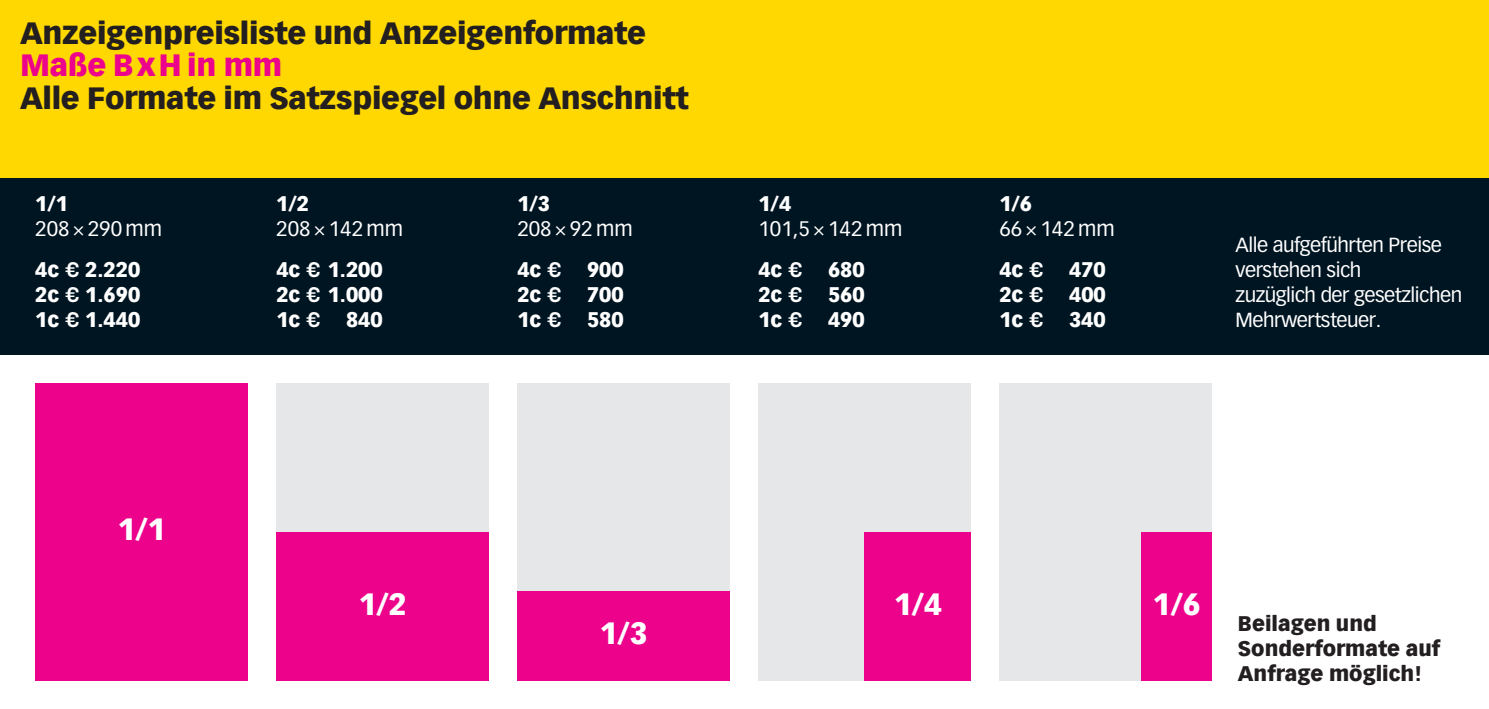
<style>
.page{position:relative;width:1489px;height:709px;background:#fff}
.page>*{position:absolute;margin:0;border:0;box-sizing:border-box;transform-origin:0 0}
.t1{font:900 30px "Vectora Com";letter-spacing:-.01em;color:#231f20}
.t2{font:900 30px "Vectora Com";color:#fff}
.t3{font:900 30px "Vectora Com";letter-spacing:-.01em;color:#ed028c}
.t4{font:900 20.5px/25px "Vectora Com";color:#fff;text-align:justify}
.t5{font:20.5px "Vectora LT Std";color:#fff}
.t6{font:900 20.5px/24.8px "Vectora Com";color:#231f20}
.t7{font:20px/25px "Vectora LT Std";letter-spacing:-.025em;color:#fff}
.s1{font-family:"Flama";font-weight:500}
</style>
<div class="page">
<div style="left:0;top:177px;width:1488px;height:177px;background:#001522"></div>
<div style="left:276px;top:383px;width:213px;height:297px;background:#e6e7e9"></div>
<div style="left:517px;top:383px;width:213px;height:297px;background:#e6e7e9"></div>
<div style="left:758px;top:383px;width:213px;height:297px;background:#e6e7e9"></div>
<div style="left:999px;top:383px;width:213px;height:297px;background:#e6e7e9"></div>
<div style="left:0;top:0;width:1488px;height:177px;background:#ffd801"></div>
<div style="left:35px;top:383px;width:213px;height:297px;background:#ed028c"></div>
<div style="left:276px;top:532px;width:213px;height:148px;background:#ed028c"></div>
<div style="left:517px;top:591px;width:213px;height:89px;background:#ed028c"></div>
<div style="left:864px;top:532px;width:107px;height:148px;background:#ed028c"></div>
<div style="left:1141px;top:532px;width:71px;height:148px;background:#ed028c"></div>
<h1 class="t1" style="left:20px;top:14px;width:627px">Anzeigenpreisliste und Anzeigenformate</h1>
<h1 class="t3" style="left:20px;top:47px;width:264px">Maße BxH in mm</h1>
<h1 class="t1" style="left:20px;top:79px;width:670px">Alle Formate im Satzspiegel ohne Anschnitt</h1>
<p class="t4" style="left:276px;top:191px;width:34px">1/2</p>
<p class="t5" style="left:276px;top:216px;width:128px">208×142 mm</p>
<p class="t4" style="left:517px;top:191px;width:34px">1/3</p>
<p class="t5" style="left:517px;top:216px;width:117px">208×92 mm</p>
<p class="t4" style="left:758px;top:191px;width:34px">1/4</p>
<p class="t5" style="left:758px;top:216px;width:146px">101,5×142 mm</p>
<p class="t4" style="left:35px;top:191px;width:34px">1/1</p>
<p class="t5" style="left:35px;top:216px;width:128px">208×290 mm</p>
<p class="t4" style="left:35px;top:257px;width:106px">4c <span class="s1">€</span> 2.220<br>2c <span class="s1">€</span> 1.690<br>1c <span class="s1">€</span> 1.440</p>
<p class="t4" style="left:276px;top:257px;width:108px">4c <span class="s1">€</span> 1.200<br>2c <span class="s1">€</span> 1.000<br>1c <span class="s1">€</span> 840</p>
<p class="t4" style="left:517px;top:257px;width:108px">4c <span class="s1">€</span> 900<br>2c <span class="s1">€</span> 700<br>1c <span class="s1">€</span> 580</p>
<p class="t4" style="left:758px;top:257px;width:108px">4c <span class="s1">€</span> 680<br>2c <span class="s1">€</span> 560<br>1c <span class="s1">€</span> 490</p>
<p class="t4" style="left:999px;top:191px;width:34px">1/6</p>
<p class="t5" style="left:999px;top:216px;width:117px">66×142 mm</p>
<p class="t4" style="left:999px;top:257px;width:108px">4c <span class="s1">€</span> 470<br>2c <span class="s1">€</span> 400<br>1c <span class="s1">€</span> 340</p>
<p class="t7" style="left:1235px;top:232px;width:228px">Alle aufgeführten Preise verstehen sich<br>zuzüglich der gesetzlichen<br>Mehrwertsteuer.</p>
<h1 class="t2" style="left:118px;top:510px;width:49px">1/1</h1>
<h1 class="t2" style="left:359px;top:585px;width:49px">1/2</h1>
<h1 class="t2" style="left:600px;top:615px;width:49px">1/3</h1>
<h1 class="t2" style="left:894px;top:585px;width:49px">1/4</h1>
<h1 class="t2" style="left:1152px;top:585px;width:49px">1/6</h1>
<p class="t6" style="left:1237px;top:611px;width:204px">Beilagen und<br>Sonder formate auf<br>Anfrage möglich!</p>
</div>
